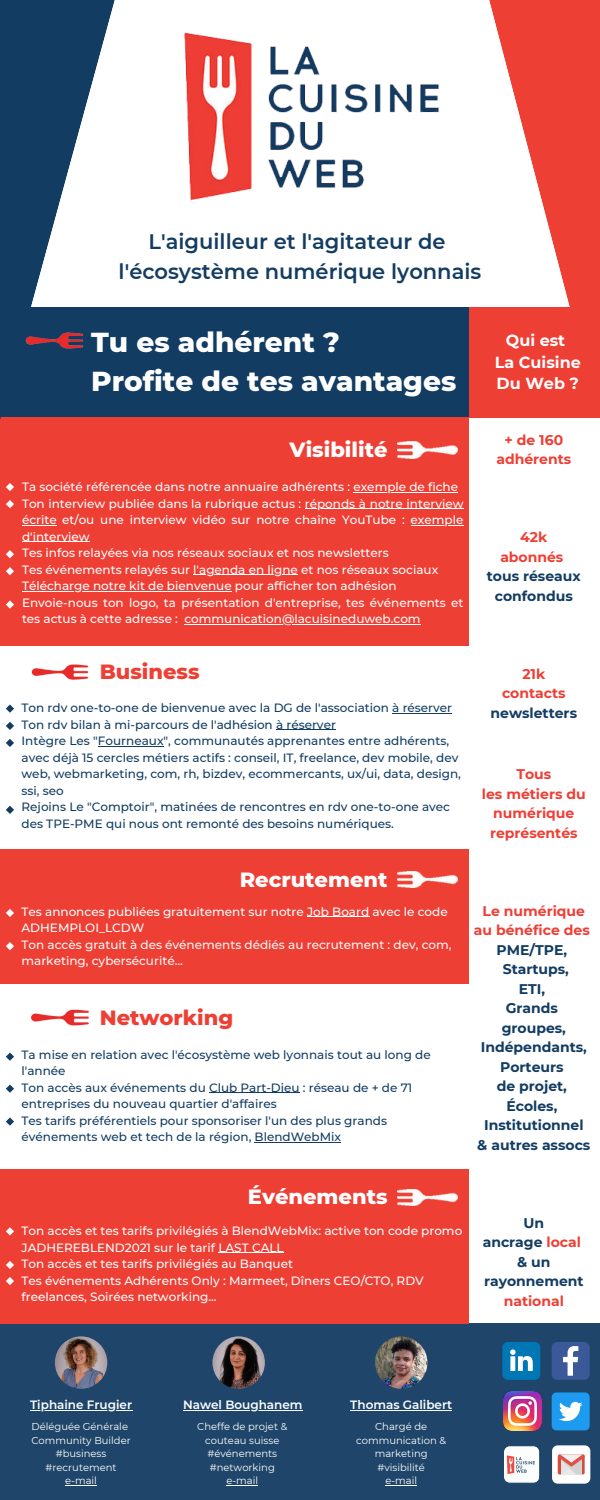
<style>
.page{position:relative;width:600px;height:1500px;background:#fff}
.page>*{position:absolute;margin:0;border:0;box-sizing:border-box;transform-origin:0 0}
.t1{font:800 28px "Montserrat";color:#fff}
.t2{font:600 21px "Montserrat";color:#123c62}
.t3{font:800 21px "Montserrat";color:#fff}
.t4{font:800 21px "Montserrat";color:#ee3f35}
.t5{font:700 16px/21.8px "Montserrat";color:#fff}
.t6{font:700 14px/19.5px "Montserrat";color:#123c62;text-align:center}
.t7{font:700 14px/19.5px "Montserrat";color:#ee3f35;text-align:center}
.t8{font:500 12px/16.5px "Montserrat";color:#fff}
.t9{font:500 12px/16.5px "Montserrat";color:#123c62}
.t10{font:500 12px/16.5px "Montserrat";color:#fdf9f7}
.t11{font:600 12px "Montserrat";color:#fff}
.t12{font:10px/13.5px "Montserrat";color:#fff;text-align:center}
.s1{color:#ee3f35}
</style>
<div class="page">
<img style="left:184px;top:32px;width:255px;height:169px">
<div style="left:0;top:1323px;width:600px;height:176px;background:#1f466a"></div>
<div style="left:0;top:307px;width:474px;height:110px;background:#123c62"></div>
<div style="left:0;top:417px;width:470px;height:230px;background:#ee3f35"></div>
<div style="left:0;top:646px;width:470px;height:204px;background:#fff"></div>
<div style="left:0;top:850px;width:470px;height:134px;background:#ee3f35"></div>
<div style="left:0;top:1169px;width:469px;height:154px;background:#ee3f35"></div>
<img style="left:55px;top:1336px;width:52px;height:53px;border-radius:50%">
<img style="left:212px;top:1336px;width:53px;height:53px;border-radius:50%">
<img style="left:375px;top:1336px;width:52px;height:53px;border-radius:50%">
<svg style="left:502px;top:1342px;width:38px;height:38px"></svg>
<svg style="left:552px;top:1342px;width:38px;height:38px"></svg>
<div style="left:552px;top:1392px;width:38px;height:38px;background:#1d9bf0;border-radius:5px"></div>
<svg style="left:559px;top:1402px;width:24px;height:19px"></svg>
<svg style="left:552px;top:1445px;width:38px;height:39px"></svg>
<img style="left:397px;top:442px;width:61px;height:16px">
<img style="left:397px;top:871px;width:61px;height:17px">
<img style="left:397px;top:1189px;width:61px;height:17px">
<svg style="left:6px;top:483px;width:8px;height:8px"></svg>
<svg style="left:6px;top:500px;width:8px;height:8px"></svg>
<svg style="left:6px;top:550px;width:8px;height:8px"></svg>
<svg style="left:6px;top:567px;width:8px;height:8px"></svg>
<svg style="left:6px;top:600px;width:8px;height:9px"></svg>
<svg style="left:6px;top:704px;width:8px;height:9px"></svg>
<svg style="left:6px;top:722px;width:8px;height:8px"></svg>
<svg style="left:6px;top:739px;width:8px;height:8px"></svg>
<svg style="left:6px;top:806px;width:8px;height:8px"></svg>
<svg style="left:6px;top:909px;width:8px;height:8px"></svg>
<svg style="left:6px;top:942px;width:8px;height:8px"></svg>
<svg style="left:6px;top:1053px;width:8px;height:8px"></svg>
<svg style="left:6px;top:1085px;width:8px;height:8px"></svg>
<svg style="left:6px;top:1117px;width:8px;height:9px"></svg>
<svg style="left:6px;top:1227px;width:8px;height:9px"></svg>
<svg style="left:6px;top:1261px;width:8px;height:8px"></svg>
<svg style="left:6px;top:1277px;width:8px;height:8px"></svg>
<svg style="left:504px;top:1446px;width:36px;height:37px"></svg>
<div style="left:470px;top:307px;width:130px;height:110px;background:#ee3f35"></div>
<svg style="left:0;top:0;width:115px;height:420px;fill:#123c62"></svg>
<img style="left:18px;top:326px;width:73px;height:29px">
<svg style="left:481px;top:0;width:119px;height:418px;fill:#ee3f35"></svg>
<hr style="left:353px;top:492px;width:105px;height:1px;background:#fff">
<hr style="left:305px;top:509px;width:159px;height:1px;background:#fff">
<hr style="left:22px;top:525px;width:35px;height:1px;background:#fff">
<hr style="left:411px;top:525px;width:52px;height:1px;background:#fff">
<hr style="left:22px;top:542px;width:68px;height:1px;background:#fff">
<hr style="left:193px;top:575px;width:105px;height:1px;background:#fff">
<hr style="left:22px;top:591px;width:210px;height:1px;background:#fff">
<hr style="left:184px;top:624px;width:237px;height:1px;background:#fff">
<hr style="left:392px;top:713px;width:60px;height:1px;background:#123c62">
<hr style="left:276px;top:730px;width:60px;height:1px;background:#123c62">
<hr style="left:98px;top:746px;width:66px;height:1px;background:#123c62">
<hr style="left:218px;top:1252px;width:66px;height:1px;background:#fff">
<img style="left:31px;top:664px;width:58px;height:16px">
<img style="left:31px;top:1009px;width:58px;height:17px">
<img style="left:503px;top:1392px;width:38px;height:38px">
<hr style="left:307px;top:917px;width:62px;height:1px;background:#fff">
<hr style="left:209px;top:1093px;width:91px;height:1px;background:#123c62">
<hr style="left:255px;top:1142px;width:86px;height:1px;background:#123c62">
<hr style="left:30px;top:1410px;width:102px;height:1px;background:#fff">
<hr style="left:65px;top:1485px;width:32px;height:1px;background:#fff">
<hr style="left:183px;top:1410px;width:120px;height:1px;background:#fff">
<hr style="left:226px;top:1485px;width:32px;height:1px;background:#fff">
<hr style="left:350px;top:1410px;width:102px;height:1px;background:#fff">
<hr style="left:385px;top:1485px;width:32px;height:1px;background:#fff">
<p class="t2" style="left:149px;top:229px;width:298px">L'aiguilleur et l'agitateur de</p>
<p class="t2" style="left:119px;top:258px;width:364px">l'écosystème numérique lyonnais</p>
<p class="t1" style="left:91px;top:325px;width:250px">Tu es adhérent ?</p>
<p class="t1" style="left:91px;top:364px;width:367px">Profite de tes avantages</p>
<p class="t3" style="left:290px;top:437px;width:99px">Visibilité</p>
<p class="t5" style="left:506px;top:329px;width:61px">Qui est</p>
<p class="t5" style="left:495px;top:351px;width:88px">La Cuisine<br>Du Web ?</p>
<p class="t7" style="left:496px;top:430px;width:76px">+ de 160 adhérents</p>
<p class="t8" style="left:22px;top:479px;width:438px">Ta société référencée dans notre annuaire adhérents : exemple de fiche</p>
<p class="t8" style="left:22px;top:495px;width:443px;text-align:justify">Ton interview publiée dans la rubrique actus : réponds à notre interview écrite et/ou une interview vidéo sur notre chaîne YouTube : exemple d'interview</p>
<p class="t8" style="left:22px;top:545px;width:368px">Tes infos relayées via nos réseaux sociaux et nos newsletters</p>
<p class="t8" style="left:22px;top:561px;width:418px">Tes événements relayés sur l'agenda en ligne et nos réseaux sociaux</p>
<p class="t8" style="left:22px;top:578px;width:376px">Télécharge notre kit de bienvenue pour afficher ton adhésion</p>
<p class="t8" style="left:22px;top:594px;width:443px">Envoie-nous ton logo, ta présentation d'entreprise, tes événements et tes actus à cette adresse : communication@lacuisineduweb.com</p>
<p class="t7" style="left:520px;top:528px;width:29px">42k</p>
<p class="t7" style="left:500px;top:547px;width:65px">abonnés</p>
<p class="t6" style="left:487px;top:567px;width:95px">tous réseaux confondus</p>
<p class="t4" style="left:100px;top:659px;width:101px">Business</p>
<p class="t9" style="left:22px;top:700px;width:432px">Ton rdv one-to-one de bienvenue avec la DG de l'association à réserver</p>
<p class="t9" style="left:22px;top:716px;width:316px">Ton rdv bilan à mi-parcours de l'adhésion à réserver</p>
<p class="t9" style="left:22px;top:733px;width:441px">Intègre Les "Fourneaux", communautés apprenantes entre adhérents, avec déjà 15 cercles métiers actifs : conseil, IT, freelance, dev mobile, dev web, webmarketing, com, rh, bizdev, ecommercants, ux/ui, data, design, ssi, seo</p>
<p class="t9" style="left:22px;top:799px;width:430px">Rejoins Le "Comptoir", matinées de rencontres en rdv one-to-one avec des TPE-PME qui nous ont remonté des besoins numériques.</p>
<p class="t3" style="left:240px;top:866px;width:149px">Recrutement</p>
<p class="t8" style="left:22px;top:903px;width:428px">Tes annonces publiées gratuitement sur notre Job Board avec le code<br>ADHEMPLOI_LCDW</p>
<p class="t10" style="left:22px;top:936px;width:432px">Ton accès gratuit à des événements dédiés au recrutement : dev, com, marketing, cybersécurité...</p>
<p class="t4" style="left:100px;top:1004px;width:135px">Networking</p>
<p class="t9" style="left:22px;top:1046px;width:411px">Ta mise en relation avec l'écosystème web lyonnais tout au long de l'année</p>
<p class="t9" style="left:22px;top:1079px;width:392px">Ton accès aux événements du Club Part-Dieu : réseau de + de 71 entreprises du nouveau quartier d'affaires</p>
<p class="t9" style="left:22px;top:1112px;width:367px">Tes tarifs préférentiels pour sponsoriser l'un des plus grands événements web et tech de la région, BlendWebMix</p>
<p class="t7" style="left:522px;top:664px;width:24px">21k</p>
<p class="t6" style="left:491px;top:684px;width:88px"><span class="s1">contacts </span>newsletters</p>
<p class="t7" style="left:516px;top:764px;width:36px">Tous</p>
<p class="t7" style="left:482px;top:784px;width:105px">les métiers du numérique représentés</p>
<p class="t7" style="left:474px;top:901px;width:117px">Le numérique au bénéfice des</p>
<p class="t6" style="left:497px;top:940px;width:74px">PME/TPE,<br>Startups,</p>
<p class="t6" style="left:519px;top:979px;width:28px">ETI,</p>
<p class="t6" style="left:506px;top:998px;width:54px">Grands</p>
<p class="t6" style="left:481px;top:1018px;width:108px">groupes,<br>Indépendants,</p>
<p class="t6" style="left:500px;top:1057px;width:65px">Porteurs</p>
<p class="t6" style="left:497px;top:1076px;width:72px">de projet,</p>
<p class="t6" style="left:484px;top:1096px;width:101px">Écoles,<br>Institutionnel</p>
<p class="t6" style="left:477px;top:1135px;width:115px">&amp; autres assocs</p>
<p class="t3" style="left:248px;top:1184px;width:141px">Événements</p>
<p class="t8" style="left:22px;top:1223px;width:442px">Ton accès et tes tarifs privilégiés à BlendWebMix: active ton code promo<br>JADHEREBLEND2021 sur le tarif LAST CALL</p>
<p class="t8" style="left:22px;top:1256px;width:273px">Ton accès et tes tarifs privilégiés au Banquet</p>
<p class="t8" style="left:22px;top:1272px;width:404px">Tes événements Adhérents Only : Marmeet, Dîners CEO/CTO, RDV freelances, Soirées networking...</p>
<p class="t6" style="left:523px;top:1213px;width:22px">Un</p>
<p class="t6" style="left:483px;top:1232px;width:100px">ancrage <span class="s1">local</span></p>
<p class="t6" style="left:484px;top:1252px;width:101px">&amp; un rayonnement <span class="s1">national</span></p>
<p class="t11" style="left:30px;top:1398px;width:104px">Tiphaine Frugier</p>
<p class="t12" style="left:32px;top:1420px;width:98px">Déléguée Générale</p>
<p class="t12" style="left:31px;top:1433px;width:101px">Community Builder</p>
<p class="t12" style="left:46px;top:1447px;width:72px">#business #recrutement</p>
<p class="t12" style="left:65px;top:1474px;width:33px">e-mail</p>
<p class="t11" style="left:183px;top:1398px;width:121px">Nawel Boughanem</p>
<p class="t12" style="left:197px;top:1420px;width:92px">Cheffe de projet &amp; couteau suisse</p>
<p class="t12" style="left:208px;top:1447px;width:71px">#événements</p>
<p class="t12" style="left:210px;top:1460px;width:67px">#networking</p>
<p class="t12" style="left:226px;top:1474px;width:33px">e-mail</p>
<p class="t11" style="left:350px;top:1398px;width:103px">Thomas Galibert</p>
<p class="t12" style="left:356px;top:1420px;width:91px">Chargé de communication &amp; marketing</p>
<p class="t12" style="left:377px;top:1460px;width:49px">#visibilité</p>
<p class="t12" style="left:385px;top:1474px;width:33px">e-mail</p>
</div>
